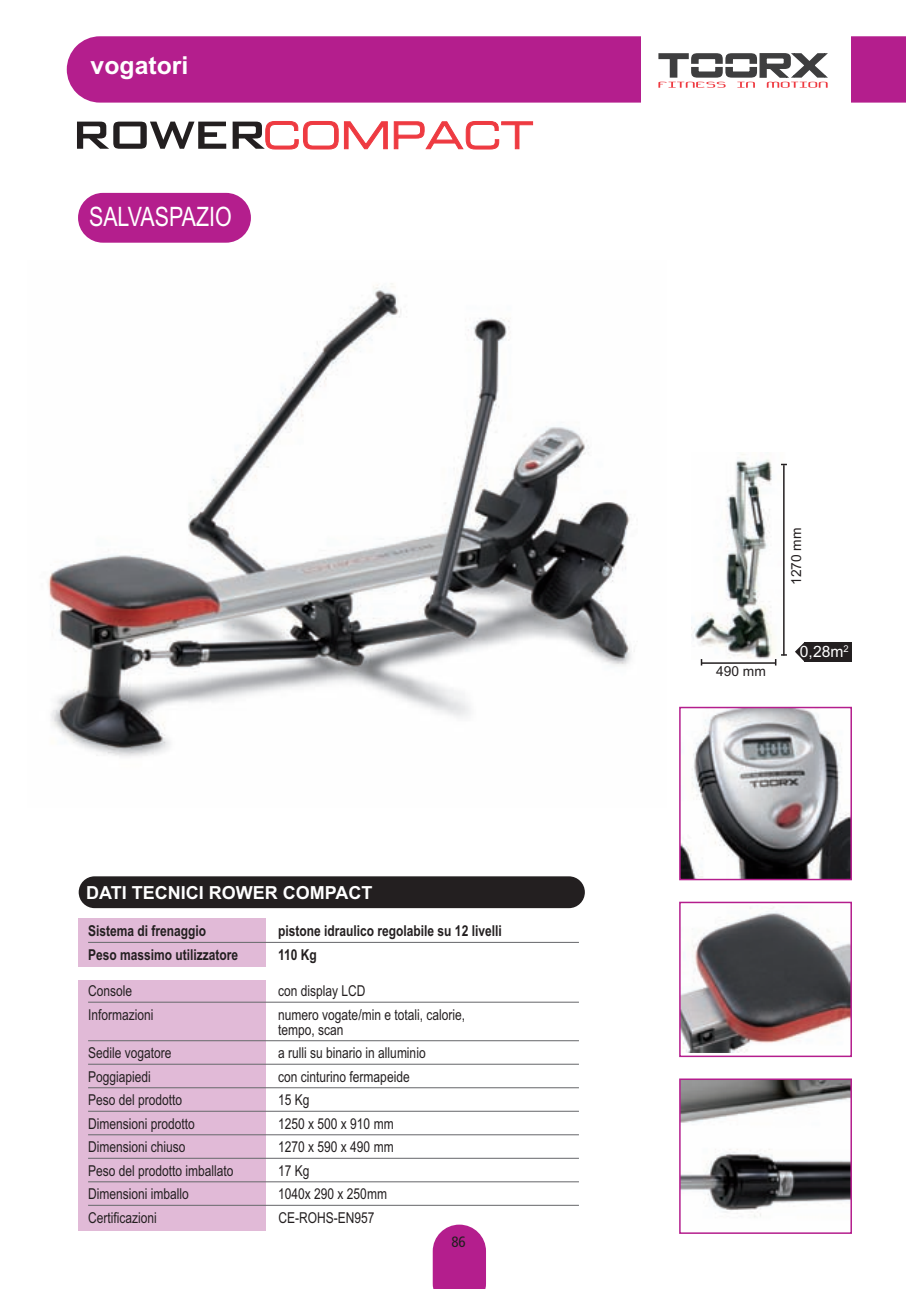
<style>
.page{position:relative;width:906px;height:1289px;background:#fff}
.page>*{position:absolute;margin:0;border:0;box-sizing:border-box;transform-origin:0 0}
.t1{font:26.7px "Arial";color:#fff;scale:.8 1}
.t2{font:700 24.75px "Arial";color:#fff}
.t3{font:700 18px "Arial";color:#fff}
.t4{font:15.6px "Arial";color:#fff}
.t5{font:15px/15px "Arial";color:#231f20;scale:.8 1}
.t6{font:700 15px "Arial";color:#231f20;scale:.8 1}
.t7{font:condensed 15px "Frutiger LT Std";color:#231f20}
.t8{font:13.8px "Arial";color:#231f20}
</style>
<div class="page">
<div style="left:67px;top:36px;width:839px;height:67px;background:#b41e8d"></div>
<img style="left:48px;top:283px;width:587px;height:474px">
<svg style="left:77px;top:122px;width:149px;height:27px"></svg>
<svg style="left:233px;top:121px;width:105px;height:29px"></svg>
<div style="left:307px;top:124px;width:28px;height:22px;border:1px solid #ee3a41;border-radius:6px"></div>
<div style="left:303px;top:121px;width:35px;height:28px;border:1px solid #ee3a41;border-radius:10px"></div>
<svg style="left:344px;top:121px;width:44px;height:28px"></svg>
<svg style="left:394px;top:121px;width:139px;height:29px"></svg>
<div style="left:78px;top:193px;width:173px;height:50px;background:#b41e8d;border-radius:25px"></div>
<img style="left:682px;top:907px;width:167px;height:145px">
<div style="left:679px;top:901px;width:173px;height:156px;border:2px solid #b41e8d"></div>
<img style="left:682px;top:1081px;width:167px;height:136px">
<div style="left:679px;top:1078px;width:173px;height:155px;border:2px solid #b41e8d"></div>
<img style="left:682px;top:709px;width:167px;height:168px">
<div style="left:679px;top:706px;width:173px;height:174px;border:2px solid #b41e8d"></div>
<img style="left:691px;top:454px;width:94px;height:206px">
<hr style="left:783px;top:465px;width:1px;height:190px;background:#231f20">
<svg style="left:775px;top:654px;width:12px;height:11px"></svg>
<hr style="left:701px;top:662px;width:75px;height:2px;background:#231f20">
<div style="left:804px;top:642px;width:48px;height:19px;background:#231f20"></div>
<svg style="left:795px;top:642px;width:9px;height:19px"></svg>
<div style="left:79px;top:876px;width:506px;height:32px;background:#231f20;border-radius:16px"></div>
<div style="left:78px;top:917px;width:187px;height:49px;background:#e1bad7"></div>
<div style="left:78px;top:980px;width:187px;height:250px;background:#e1bad7"></div>
<hr style="left:88px;top:941px;width:491px;height:1px;background:#6c6d70">
<hr style="left:88px;top:1001px;width:491px;height:1px;background:#6c6d70">
<hr style="left:88px;top:1040px;width:491px;height:1px;background:#6c6d70">
<hr style="left:88px;top:1063px;width:491px;height:1px;background:#6c6d70">
<hr style="left:88px;top:1087px;width:491px;height:1px;background:#6c6d70">
<hr style="left:88px;top:1110px;width:491px;height:1px;background:#6c6d70">
<hr style="left:88px;top:1134px;width:491px;height:1px;background:#6c6d70">
<hr style="left:88px;top:1157px;width:491px;height:1px;background:#6c6d70">
<hr style="left:88px;top:1181px;width:491px;height:1px;background:#6c6d70">
<hr style="left:88px;top:1204px;width:491px;height:1px;background:#6c6d70">
<div style="left:641px;top:28px;width:210px;height:89px;background:#fff"></div>
<svg style="left:658px;top:53px;width:170px;height:35px"></svg>
<svg style="left:433px;top:1224px;width:53px;height:64px;background:#bb3498"></svg>
<h2 class="t2" style="left:91px;top:51px;width:99px">vogatori</h2>
<h1 class="t1" style="left:89px;top:201px;width:180px">SALVASPAZIO</h1>
<p class="t3" style="left:86px;top:882px;width:288px">DATI TECNICI ROWER COMPACT</p>
<p class="t6" style="left:88px;top:922px;width:149px">Sistema di frenaggio</p>
<p class="t6" style="left:278px;top:922px;width:281px">pistone idraulico regolabile su 12 livelli</p>
<p class="t6" style="left:88px;top:945px;width:189px">Peso massimo utilizzatore</p>
<p class="t6" style="left:278px;top:945px;width:50px">110 Kg</p>
<p class="t5" style="left:88px;top:983px;width:57px">Console</p>
<p class="t5" style="left:278px;top:983px;width:111px">con display LCD</p>
<p class="t5" style="left:88px;top:1006px;width:83px">Informazioni</p>
<p class="t5" style="left:278px;top:1006px;width:235px">numero vogate/min e totali, calorie, tempo, scan</p>
<p class="t5" style="left:88px;top:1045px;width:106px">Sedile vogatore</p>
<p class="t5" style="left:278px;top:1045px;width:186px">a rulli su binario in alluminio</p>
<p class="t5" style="left:88px;top:1068px;width:80px">Poggiapiedi</p>
<p class="t5" style="left:278px;top:1068px;width:166px">con cinturino fermapeide</p>
<p class="t5" style="left:88px;top:1092px;width:119px">Peso del prodotto</p>
<p class="t5" style="left:278px;top:1092px;width:41px">15 Kg</p>
<p class="t5" style="left:88px;top:1115px;width:135px">Dimensioni prodotto</p>
<p class="t5" style="left:278px;top:1115px;width:146px">1250 x 500 x 910 mm</p>
<p class="t5" style="left:88px;top:1139px;width:123px">Dimensioni chiuso</p>
<p class="t5" style="left:278px;top:1139px;width:146px">1270 x 590 x 490 mm</p>
<p class="t5" style="left:88px;top:1162px;width:183px">Peso del prodotto imballato</p>
<p class="t5" style="left:278px;top:1162px;width:41px">17 Kg</p>
<p class="t5" style="left:88px;top:1186px;width:127px">Dimensioni imballo</p>
<p class="t5" style="left:278px;top:1186px;width:137px">1040x 290 x 250mm</p>
<p class="t5" style="left:88px;top:1209px;width:87px">Certificazioni</p>
<p class="t5" style="left:278px;top:1209px;width:122px">CE-ROHS-EN957</p>
<p class="t7" style="left:451px;top:1235px;width:16px">86</p>
<p class="t8" style="left:716px;top:663px;width:51px">490 mm</p>
<p class="t8" style="left:788px;top:585px;width:59px;rotate:-90deg">1270 mm</p>
<p class="t4" style="left:800px;top:642px;width:50px">0,28m<sup>2</sup></p>
</div>
